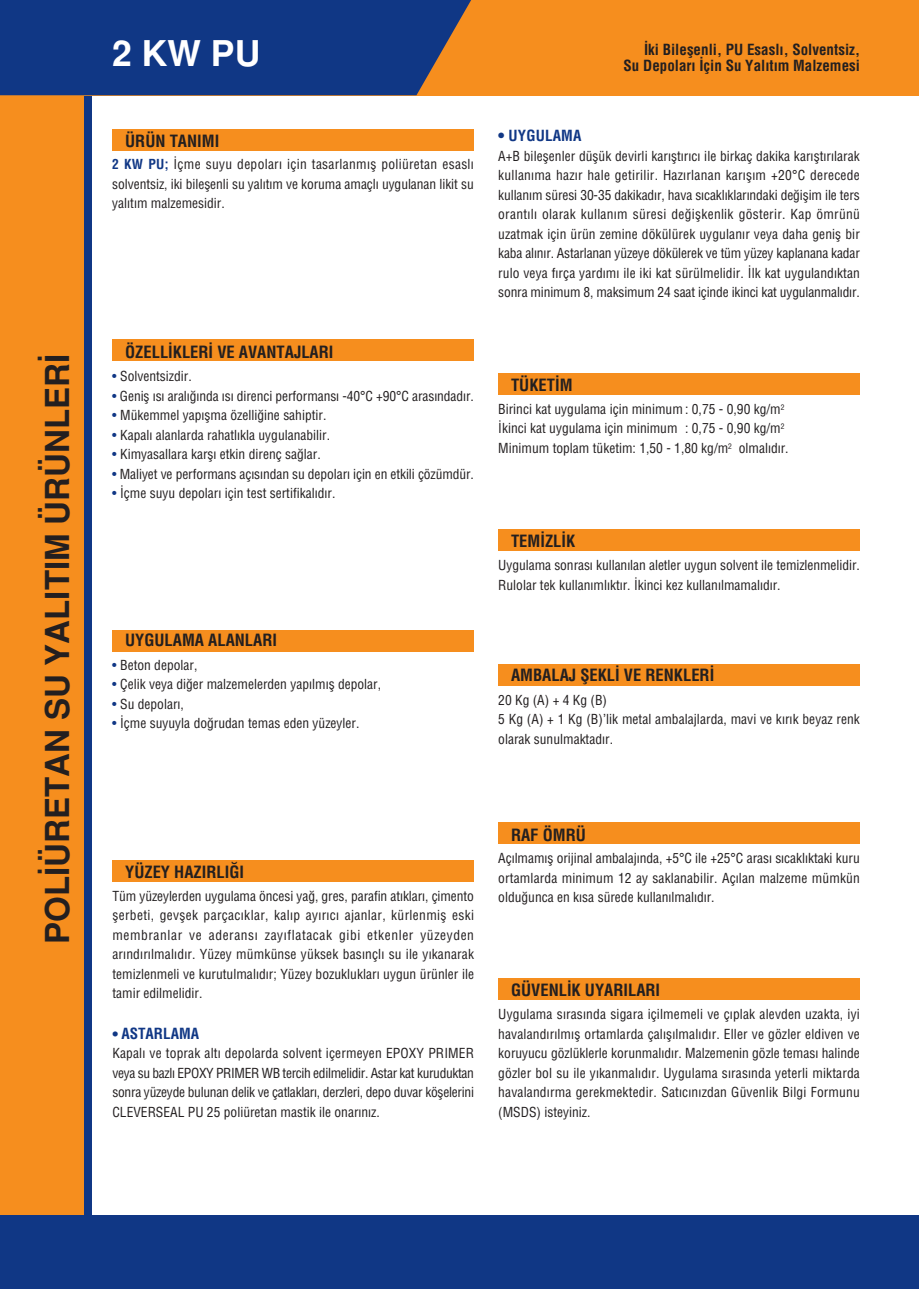
<style>
.page{position:relative;width:919px;height:1289px;background:#fff}
.page>*{position:absolute;margin:0;border:0;box-sizing:border-box;transform-origin:0 0}
.t1{font:700 35.55px "Helvetica";color:#fff}
.t2{font:700 33px "Helvetica";color:#231f20}
.t3{font:700 16.5px "Helvetica Cond";color:#231f20}
.t4{font:700 15px/16.5px "Helvetica Cond";color:#231f20;text-align:right}
.t5{font:700 15px "Helvetica Cond";color:#103785}
.t6{font:13.5px/19.5px "Helvetica Cond";color:#231f20;text-align:justify}
.s1{font-weight:700;color:#103785}
.s2{color:#103785}
.s3{font-size:13.5px}
</style>
<div class="page">
<div style="left:0;top:93px;width:91px;height:1148px;background:#103785"></div>
<div style="left:0;top:77px;width:84px;height:1162px;background:#f68e1e"></div>
<div style="left:0;top:0;width:918px;height:95px;background:#f68e1e"></div>
<div style="left:0;top:0;width:471px;height:95px;background:#103785"></div>
<div style="left:0;top:1215px;width:918px;height:73px;background:#103785"></div>
<div style="left:112px;top:129px;width:362px;height:21px;background:#f68e1e"></div>
<div style="left:112px;top:339px;width:362px;height:22px;background:#f68e1e"></div>
<div style="left:112px;top:630px;width:362px;height:21px;background:#f68e1e"></div>
<div style="left:498px;top:664px;width:361px;height:21px;background:#f68e1e"></div>
<div style="left:498px;top:978px;width:361px;height:21px;background:#f68e1e"></div>
<div style="left:498px;top:529px;width:361px;height:21px;background:#f68e1e"></div>
<div style="left:498px;top:822px;width:361px;height:22px;background:#f68e1e"></div>
<div style="left:112px;top:860px;width:362px;height:21px;background:#f68e1e"></div>
<div style="left:498px;top:373px;width:361px;height:22px;background:#f68e1e"></div>
<h2 class="t2" style="left:45px;top:943px;width:591px;rotate:-90deg">POL‹ÜRETAN SU YALITIM ÜRÜNLER‹</h2>
<h1 class="t1" style="left:112px;top:40px;width:149px">2 KW PU</h1>
<p class="t3" style="left:125px;top:135px;width:96px">ÜRÜN TANIMI</p>
<p class="t6" style="left:112px;top:156px;width:363px"><span class="s1">2 KW PU;</span> ‹çme suyu depoları için tasarlanmıfl poliüretan esaslı solventsiz, iki bileflenli su yalıtım ve koruma amaçlı uygulanan likit su yal›t›m malzemesidir.</p>
<p class="t3" style="left:125px;top:345px;width:210px">ÖZELL‹KLER‹ VE AVANTAJLARI</p>
<p class="t6" style="left:112px;top:367px;width:81px"><span class="s2">•</span> Solventsizdir.</p>
<p class="t6" style="left:112px;top:387px;width:363px"><span class="s2">•</span> Genifl ısı aralı¤›nda ›s› direnci performans› -40°C +90°C aras›ndad›r.</p>
<p class="t6" style="left:112px;top:406px;width:216px"><span class="s2">•</span> Mükemmel yapıflma özelli¤ine sahiptir.</p>
<p class="t6" style="left:112px;top:426px;width:219px"><span class="s2">•</span> Kapalı alanlarda rahatlıkla uygulanabilir.</p>
<p class="t6" style="left:112px;top:445px;width:210px"><span class="s2">•</span> Kimyasallara karflı etkin direnç sa¤lar.</p>
<p class="t6" style="left:112px;top:465px;width:363px"><span class="s2">•</span> Maliyet ve performans açısından su depoları için en etkili çözümdür.</p>
<p class="t6" style="left:112px;top:484px;width:225px"><span class="s2">•</span> ‹çme suyu depolar› için test sertifikal›d›r.</p>
<p class="t3" style="left:125px;top:634px;width:153px">UYGULAMA ALANLARI</p>
<p class="t6" style="left:112px;top:656px;width:87px"><span class="s2">•</span> Beton depolar,</p>
<p class="t6" style="left:112px;top:675px;width:270px"><span class="s2">•</span> Çelik veya di¤er malzemelerden yap›lm›fl depolar,</p>
<p class="t6" style="left:112px;top:695px;width:73px"><span class="s2">•</span> Su depoları,</p>
<p class="t6" style="left:112px;top:714px;width:249px"><span class="s2">•</span> ‹çme suyuyla do¤rudan temas eden yüzeyler.</p>
<p class="t4" style="left:623px;top:42px;width:238px">‹ki Bileflenli, PU Esaslı, Solventsiz,<br>Su Depoları ‹çin Su Yal›t›m Malzemesi</p>
<p class="t5" style="left:498px;top:130px;width:85px">• UYGULAMA</p>
<p class="t6" style="left:498px;top:147px;width:363px">A+B bileflenler düflük devirli karıfltırıcı ile birkaç dakika karıfltırılarak kullanıma hazır hale getirilir. Hazırlanan karıflım +20°C derecede kullan›m süresi 30-35 dakikadır, hava sıcaklıklarındaki de¤iflim ile ters orantılı olarak kullan›m süresi de¤iflkenlik gösterir. Kap ömrünü uzatmak için ürün zemine dökülürek uygulan›r veya daha genifl bir kaba al›n›r. Astarlanan yüzeye dökülerek ve tüm yüzey kaplanana kadar rulo veya fırça yardımı ile iki kat sürülmelidir. ‹lk kat uygulandıktan sonra minimum 8, maksimum 24 saat içinde ikinci kat uygulanmalıdır.</p>
<p class="t3" style="left:511px;top:379px;width:63px">TÜKET‹M</p>
<p class="t6" style="left:498px;top:400px;width:292px;text-align:left">Birinci kat uygulama için minimum : 0,75 - 0,90 kg/m<sup>2 </sup>‹kinci kat uygulama için minimum<br>Minimum toplam tüketim: 1,50 - 1,80 kg/m<sup>2</sup> olmal›d›r.</p>
<p class="t6" style="left:685px;top:420px;width:101px">: 0,75 - 0,90 kg/m<sup>2</sup></p>
<p class="t3" style="left:511px;top:534px;width:66px">TEM‹ZL‹K</p>
<p class="t6" style="left:498px;top:556px;width:363px">Uygulama sonrası kullanılan aletler uygun solvent ile temizlenmelidir.<br>Rulolar tek kullanımlıktır. ‹kinci kez kullan›lmamal›d›r.</p>
<p class="t3" style="left:511px;top:669px;width:205px">AMBALAJ fiEKL‹ VE RENKLER‹</p>
<p class="t6" style="left:498px;top:691px;width:363px;text-align:left">20 Kg (A) + 4 Kg (B)<br>5 Kg (A) + 1 Kg (B)’lik metal ambalajlarda, mavi ve kırık beyaz renk olarak sunulmaktad›r.</p>
<p class="t3" style="left:125px;top:865px;width:120px">YÜZEY HAZIRLI⁄I</p>
<p class="t6" style="left:112px;top:887px;width:363px">Tüm yüzeylerden uygulama öncesi ya¤, gres, parafin atıkları, çimento flerbeti, gevflek parçacıklar, kalıp ayırıcı ajanlar, kürlenmifl eski membranlar ve aderansı zayıflatacak gibi etkenler yüzeyden arındırılmalıdır. Yüzey mümkünse yüksek basınçlı su ile yıkanarak temizlenmeli ve kurutulmalıdır; Yüzey bozuklukları uygun ürünler ile tamir edilmelidir.</p>
<p class="t5" style="left:112px;top:1027px;width:88px"><span class="s3">•</span> ASTARLAMA</p>
<p class="t6" style="left:112px;top:1044px;width:363px">Kapal› ve toprak alt› depolarda solvent içermeyen EPOXY PRIMER veya su bazl› EPOXY PRIMER WB tercih edilmelidir. Astar kat kuruduktan sonra yüzeyde bulunan delik ve çatlaklar›, derzleri, depo duvar köflelerini CLEVERSEAL PU 25 poliüretan mastik ile onar›n›z.</p>
<p class="t3" style="left:511px;top:828px;width:76px">RAF ÖMRÜ</p>
<p class="t6" style="left:498px;top:849px;width:363px">Açılmamıfl orijinal ambalajında, +5°C ile +25°C arası sıcaklıktaki kuru ortamlarda minimum 12 ay saklanabilir. Açılan malzeme mümkün oldu¤unca en kısa sürede kullanılmalıdır.</p>
<p class="t3" style="left:511px;top:983px;width:151px">GÜVENL‹K UYARILARI</p>
<p class="t6" style="left:498px;top:1005px;width:363px">Uygulama sırasında sigara içilmemeli ve çıplak alevden uzakta, iyi havalandırılmıfl ortamlarda çalıflılmalıdır. Eller ve gözler eldiven ve koruyucu gözlüklerle korunmalıdır. Malzemenin gözle teması halinde gözler bol su ile yıkanmalıdır. Uygulama sırasında yeterli miktarda havalandırma gerekmektedir. Satıcınızdan Güvenlik Bilgi Formunu (MSDS) isteyiniz.</p>
</div>
